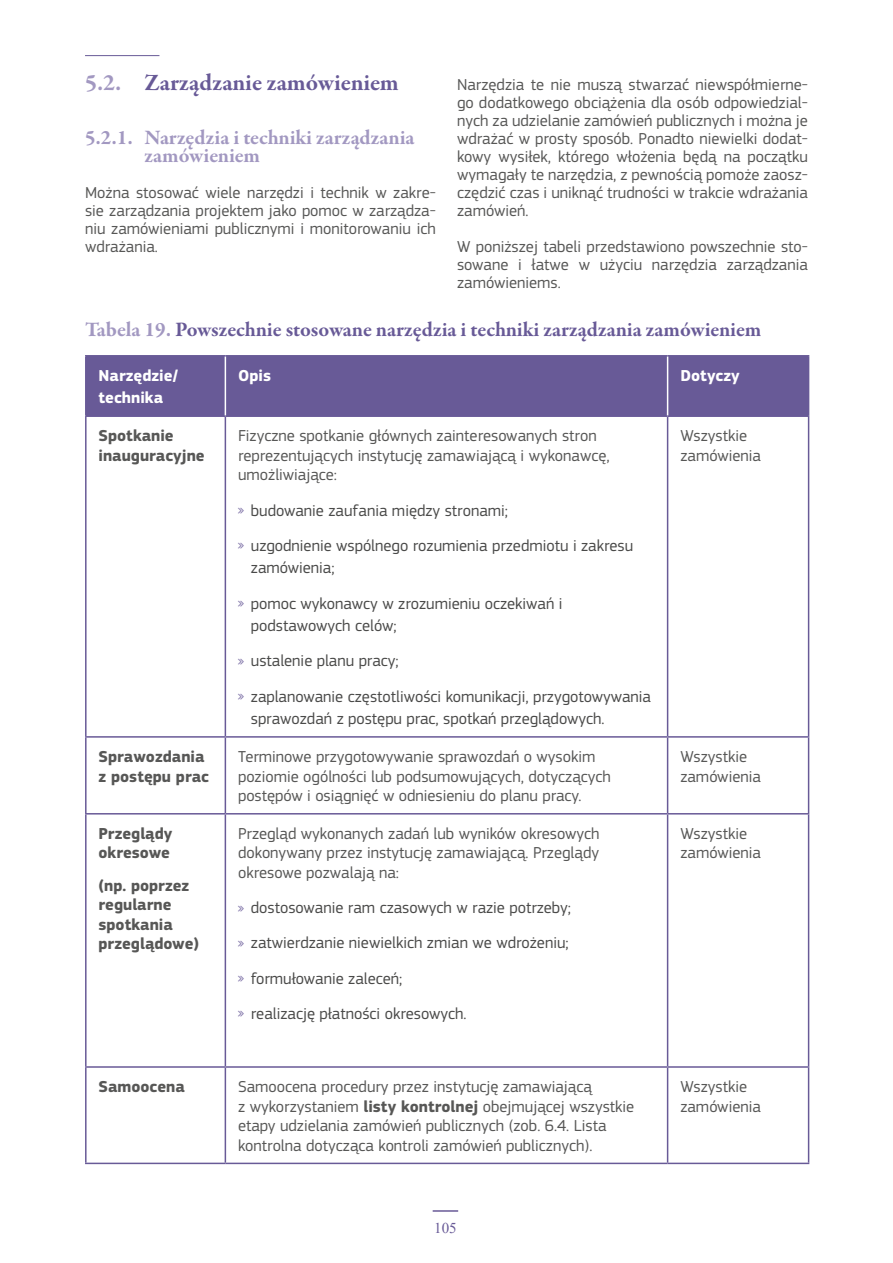
<style>
.page{position:relative;width:893px;height:1263px;background:#fff}
.page>*{position:absolute;margin:0;border:0;box-sizing:border-box;transform-origin:0 0}
.t1{font:700 24px "Garamond Premr Pro";color:#685a97}
.t2{font:700 21px "Garamond Premr Pro";color:#685a97}
.t3{font:700 21px/18px "Garamond Premr Pro";color:#a298c1}
.t4{font:16.5px/19.5px "EC Square Sans Pro";color:#575756}
.t5{font:16.5px/35.2px "EC Square Sans Pro";color:#4a4a49}
.t6{font:700 16.5px/19.5px "EC Square Sans Pro";color:#575756}
.t7{font:700 16.5px/22.5px "EC Square Sans Pro";color:#fff}
.t8{font:15px "Times New Roman";color:#685a97}
.s1{color:#a298c1}
.s2{font-weight:700}
</style>
<div class="page">
<hr style="left:433px;top:1210px;width:25px;height:2px;background:#685a97">
<hr style="left:85px;top:55px;width:74px;height:1px;background:#685a97">
<div style="left:87px;top:357px;width:721px;height:58px;background:#685a97"></div>
<hr style="left:85px;top:355px;width:140px;height:2px;background:#685a97">
<hr style="left:85px;top:357px;width:2px;height:58px;background:#685a97">
<hr style="left:225px;top:355px;width:443px;height:2px;background:#685a97">
<hr style="left:668px;top:355px;width:141px;height:2px;background:#685a97">
<hr style="left:808px;top:357px;width:1px;height:58px;background:#685a97">
<hr style="left:85px;top:415px;width:140px;height:2px;background:#685a97">
<hr style="left:85px;top:417px;width:2px;height:319px;background:#685a97">
<hr style="left:225px;top:415px;width:443px;height:2px;background:#685a97">
<hr style="left:225px;top:417px;width:1px;height:319px;background:#685a97">
<hr style="left:668px;top:415px;width:141px;height:2px;background:#685a97">
<hr style="left:667px;top:417px;width:1px;height:319px;background:#685a97">
<hr style="left:808px;top:417px;width:1px;height:319px;background:#685a97">
<hr style="left:85px;top:736px;width:140px;height:2px;background:#685a97">
<hr style="left:85px;top:738px;width:2px;height:75px;background:#685a97">
<hr style="left:225px;top:736px;width:443px;height:2px;background:#685a97">
<hr style="left:225px;top:738px;width:1px;height:75px;background:#685a97">
<hr style="left:668px;top:736px;width:141px;height:2px;background:#685a97">
<hr style="left:667px;top:738px;width:1px;height:75px;background:#685a97">
<hr style="left:808px;top:738px;width:1px;height:75px;background:#685a97">
<hr style="left:85px;top:813px;width:140px;height:1px;background:#685a97">
<hr style="left:85px;top:814px;width:2px;height:252px;background:#685a97">
<hr style="left:225px;top:813px;width:443px;height:1px;background:#685a97">
<hr style="left:225px;top:814px;width:1px;height:252px;background:#685a97">
<hr style="left:668px;top:813px;width:141px;height:1px;background:#685a97">
<hr style="left:667px;top:814px;width:1px;height:252px;background:#685a97">
<hr style="left:808px;top:814px;width:1px;height:252px;background:#685a97">
<hr style="left:85px;top:1066px;width:140px;height:2px;background:#685a97">
<hr style="left:85px;top:1068px;width:2px;height:94px;background:#685a97">
<hr style="left:225px;top:1066px;width:443px;height:2px;background:#685a97">
<hr style="left:225px;top:1068px;width:1px;height:94px;background:#685a97">
<hr style="left:668px;top:1066px;width:141px;height:2px;background:#685a97">
<hr style="left:667px;top:1068px;width:1px;height:94px;background:#685a97">
<hr style="left:808px;top:1068px;width:1px;height:94px;background:#685a97">
<hr style="left:85px;top:1162px;width:140px;height:2px;background:#685a97">
<hr style="left:225px;top:1162px;width:443px;height:2px;background:#685a97">
<hr style="left:668px;top:1162px;width:141px;height:2px;background:#685a97">
<hr style="left:225px;top:357px;width:1px;height:58px;background:#fff">
<hr style="left:667px;top:357px;width:1px;height:58px;background:#fff">
<h1 class="t1" style="left:85px;top:68px;width:315px"><span class="s1">5.2.</span> Zarządzanie zamówieniem</h1>
<p class="t3" style="left:145px;top:129px;width:271px;text-indent:-60px">5.2.1. Narzędzia i techniki zarządzania zamówieniem</p>
<p class="t4" style="left:85px;top:184px;width:352px;line-height:18px;text-align:justify">Można stosować wiele narzędzi i technik w zakre&shy;sie zarządzania projektem jako pomoc w zarządza&shy;niu zamówieniami publicznymi i monitorowaniu ich wdrażania.</p>
<p class="t4" style="left:457px;top:76px;width:352px;line-height:18px;text-align:justify">Narzędzia te nie muszą stwarzać niewspółmierne&shy;go dodatkowego obciążenia dla osób odpowiedzial&shy;nych za udzielanie zamówień publicznych i można je wdrażać w prosty sposób. Ponadto niewielki dodat&shy;kowy wysiłek, którego włożenia będą na początku wymagały te narzędzia, z pewnością pomoże zaosz&shy;czędzić czas i uniknąć trudności w trakcie wdrażania zamówień.</p>
<p class="t4" style="left:457px;top:238px;width:352px;line-height:18px;text-align:justify">W poniższej tabeli przedstawiono powszechnie sto&shy;sowane i łatwe w użyciu narzędzia zarządzania zamówieniems.</p>
<p class="t2" style="left:85px;top:317px;width:678px"><span class="s1">Tabela 19.</span> Powszechnie stosowane narzędzia i techniki zarządzania zamówieniem</p>
<p class="t7" style="left:99px;top:365px;width:81px">Narzędzie/ technika</p>
<p class="t7" style="left:238px;top:365px;width:35px">Opis</p>
<p class="t7" style="left:680px;top:365px;width:61px">Dotyczy</p>
<p class="t6" style="left:99px;top:427px;width:108px">Spotkanie inauguracyjne</p>
<p class="t4" style="left:238px;top:426px;width:373px">Fizyczne spotkanie głównych zainteresowanych stron reprezentujących instytucję zamawiającą i wykonawcę, umożliwiające:</p>
<p class="t5" style="left:251px;top:493px;width:384px">budowanie zaufania między stronami;<br>uzgodnienie wspólnego rozumienia przedmiotu i zakresu</p>
<p class="t5" style="left:251px;top:550px;width:313px">zamówienia;<br>pomoc wykonawcy w zrozumieniu oczekiwań i</p>
<p class="t5" style="left:251px;top:608px;width:402px">podstawowych celów;<br>ustalenie planu pracy;<br>zaplanowanie częstotliwości komunikacji, przygotowywania</p>
<p class="t5" style="left:251px;top:701px;width:355px">sprawozdań z postępu prac, spotkań przeglądowych.</p>
<p class="t4" style="left:680px;top:426px;width:82px">Wszystkie zamówienia</p>
<p class="t6" style="left:99px;top:747px;width:112px">Sprawozdania z postępu prac</p>
<p class="t4" style="left:238px;top:747px;width:374px">Terminowe przygotowywanie sprawozdań o wysokim poziomie ogólności lub podsumowujących, dotyczących postępów i osiągnięć w odniesieniu do planu pracy.</p>
<p class="t4" style="left:680px;top:747px;width:82px">Wszystkie zamówienia</p>
<p class="t6" style="left:99px;top:824px;width:75px">Przeglądy okresowe</p>
<p class="t6" style="left:99px;top:876px;width:102px">(np. poprzez regularne spotkania przeglądowe)</p>
<p class="t4" style="left:238px;top:824px;width:363px;text-align:justify">Przegląd wykonanych zadań lub wyników okresowych dokonywany przez instytucję zamawiającą. Przeglądy okresowe pozwalają na:</p>
<p class="t5" style="left:251px;top:890px;width:322px">dostosowanie ram czasowych w razie potrzeby; zatwierdzanie niewielkich zmian we wdrożeniu; formułowanie zaleceń;<br>realizację płatności okresowych.</p>
<p class="t4" style="left:680px;top:824px;width:82px">Wszystkie zamówienia</p>
<p class="t6" style="left:99px;top:1077px;width:88px">Samoocena</p>
<p class="t4" style="left:238px;top:1077px;width:398px">Samoocena procedury przez instytucję zamawiającą<br>z wykorzystaniem <span class="s2">listy kontrolnej</span> obejmującej wszystkie etapy udzielania zamówień publicznych (zob. 6.4. Lista kontrolna dotycząca kontroli zamówień publicznych).</p>
<p class="t4" style="left:680px;top:1077px;width:82px">Wszystkie zamówienia</p>
<p class="t8" style="left:434px;top:1217px;width:24px">105</p>
</div>
